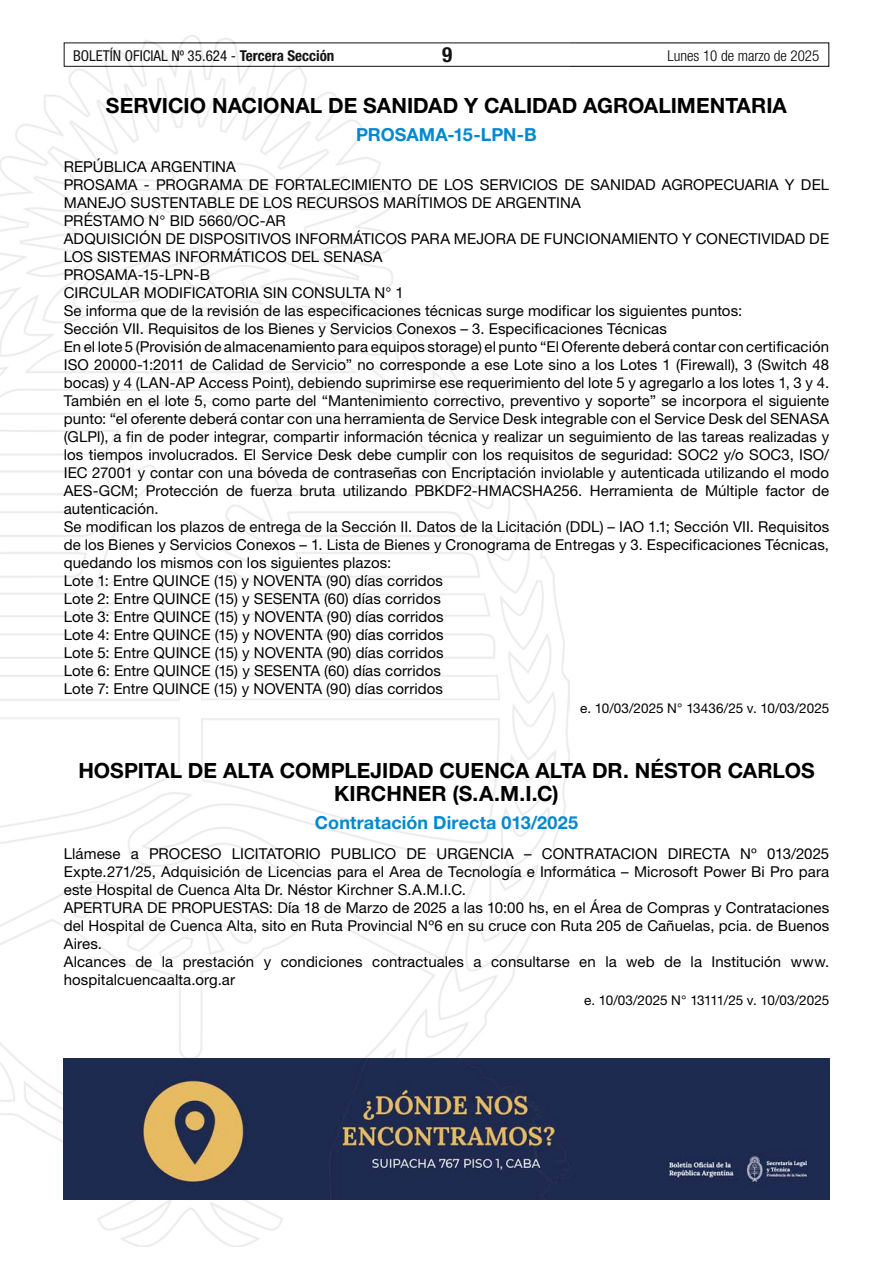
<style>
.page{position:relative;width:893px;height:1263px;background:#fff}
.page>*{position:absolute;margin:0;border:0;box-sizing:border-box;transform-origin:0 0}
.t1{font:700 21px/22.5px "Helvetica Neue LT Std";color:#000;text-align:center}
.t2{font:700 condensed 21px "Helvetica Neue LT Std";color:#000}
.t3{font:700 18px "Helvetica Neue LT Std";letter-spacing:.005em;color:#0089cf}
.t4{font:15px/18px "Helvetica Neue LT Std";letter-spacing:.005em;color:#000}
.t5{font:condensed 15px "Helvetica Neue LT Std";color:#000}
.t6{font:300 condensed 15px "Helvetica Neue LT Std";color:#000}
.t7{font:13.5px "Helvetica Neue LT Std";letter-spacing:-.01em;color:#000}
.s1{font-weight:700}
</style>
<div class="page">
<div style="left:64px;top:43px;width:765px;height:24px;border:1px solid #000"></div>
<img style="left:0;top:35px;width:569px;height:1211px">
<img style="left:64px;top:1059px;width:765px;height:140px">
<p class="t5" style="left:73px;top:47px;width:263px">BOLETÍN OFICIAL Nº 35.624 - <span class="s1">Tercera Sección</span></p>
<h1 class="t2" style="left:442px;top:42px;width:12px">9</h1>
<p class="t6" style="left:667px;top:47px;width:153px">Lunes 10 de marzo de 2025</p>
<h1 class="t1" style="left:106px;top:94px;width:683px">SERVICIO NACIONAL DE SANIDAD Y CALIDAD AGROALIMENTARIA</h1>
<p class="t3" style="left:356px;top:123px;width:182px">PROSAMA-15-LPN-B</p>
<p class="t4" style="left:64px;top:157px;width:767px">REPÚBLICA ARGENTINA<br>PROSAMA - PROGRAMA DE FORTALECIMIENTO DE LOS SERVICIOS DE SANIDAD AGROPECUARIA Y DEL MANEJO SUSTENTABLE DE LOS RECURSOS MARÍTIMOS DE ARGENTINA<br>PRÉSTAMO N° BID 5660/OC-AR<br>ADQUISICIÓN DE DISPOSITIVOS INFORMÁTICOS PARA MEJORA DE FUNCIONAMIENTO Y CONECTIVIDAD DE LOS SISTEMAS INFORMÁTICOS DEL SENASA<br>PROSAMA-15-LPN-B<br>CIRCULAR MODIFICATORIA SIN CONSULTA N° 1<br>Se informa que de la revisión de las especificaciones técnicas surge modificar los siguientes puntos:<br>Sección VII. Requisitos de los Bienes y Servicios Conexos – 3. Especificaciones Técnicas<br>En el lote 5 (Provisión de almacenamiento para equipos storage) el punto “El Oferente deberá contar con certificación ISO 20000-1:2011 de Calidad de Servicio” no corresponde a ese Lote sino a los Lotes 1 (Firewall), 3 (Switch 48 bocas) y 4 (LAN-AP Access Point), debiendo suprimirse ese requerimiento del lote 5 y agregarlo a los lotes 1, 3 y 4.<br>También en el lote 5, como parte del “Mantenimiento correctivo, preventivo y soporte” se incorpora el siguiente punto: “el oferente deberá contar con una herramienta de Service Desk integrable con el Service Desk del SENASA (GLPI), a fin de poder integrar, compartir información técnica y realizar un seguimiento de las tareas realizadas y los tiempos involucrados. El Service Desk debe cumplir con los requisitos de seguridad: SOC2 y/o SOC3, ISO/ IEC 27001 y contar con una bóveda de contraseñas con Encriptación inviolable y autenticada utilizando el modo AES-GCM; Protección de fuerza bruta utilizando PBKDF2-HMACSHA256. Herramienta de Múltiple factor de autenticación.<br>Se modifican los plazos de entrega de la Sección II. Datos de la Licitación (DDL) – IAO 1.1; Sección VII. Requisitos de los Bienes y Servicios Conexos – 1. Lista de Bienes y Cronograma de Entregas y 3. Especificaciones Técnicas, quedando los mismos con los siguientes plazos:<br>Lote 1: Entre QUINCE (15) y NOVENTA (90) días corridos<br>Lote 2: Entre QUINCE (15) y SESENTA (60) días corridos<br>Lote 3: Entre QUINCE (15) y NOVENTA (90) días corridos<br>Lote 4: Entre QUINCE (15) y NOVENTA (90) días corridos<br>Lote 5: Entre QUINCE (15) y NOVENTA (90) días corridos<br>Lote 6: Entre QUINCE (15) y SESENTA (60) días corridos<br>Lote 7: Entre QUINCE (15) y NOVENTA (90) días corridos</p>
<p class="t7" style="left:580px;top:700px;width:250px">e. 10/03/2025 N° 13436/25 v. 10/03/2025</p>
<h1 class="t1" style="left:78px;top:759px;width:738px">HOSPITAL DE ALTA COMPLEJIDAD CUENCA ALTA DR. NÉSTOR CARLOS<br>KIRCHNER (S.A.M.I.C)</h1>
<p class="t3" style="left:315px;top:811px;width:265px">Contratación Directa 013/2025</p>
<p class="t4" style="left:64px;top:845px;width:767px">Llámese a PROCESO LICITATORIO PUBLICO DE URGENCIA – CONTRATACION DIRECTA Nº 013/2025<br>Expte.271/25, Adquisición de Licencias para el Area de Tecnología e Informática – Microsoft Power Bi Pro para este Hospital de Cuenca Alta Dr. Néstor Kirchner S.A.M.I.C.<br>APERTURA DE PROPUESTAS: Día 18 de Marzo de 2025 a las 10:00 hs, en el Área de Compras y Contrataciones del Hospital de Cuenca Alta, sito en Ruta Provincial Nº6 en su cruce con Ruta 205 de Cañuelas, pcia. de Buenos Aires.<br>Alcances de la prestación y condiciones contractuales a consultarse en la web de la Institución www. hospitalcuencaalta.org.ar</p>
<p class="t7" style="left:584px;top:992px;width:247px">e. 10/03/2025 N° 13111/25 v. 10/03/2025</p>
</div>
